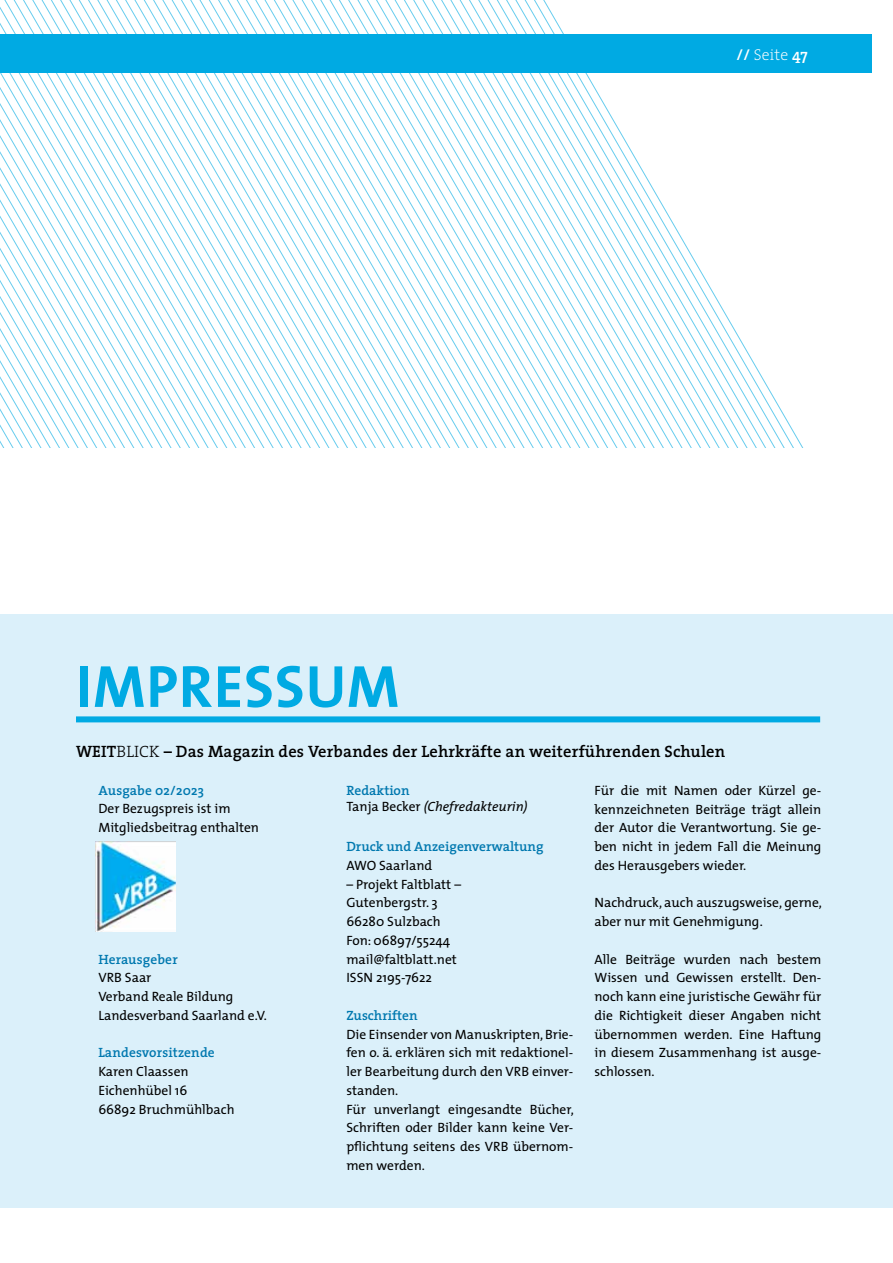
<style>
.page{position:relative;width:893px;height:1263px;background:#fff}
.page>*{position:absolute;margin:0;border:0;box-sizing:border-box;transform-origin:0 0}
.t1{font:700 60px "The Mix";color:#00aae3}
.t2{font:600 16.5px "The Serif";letter-spacing:.01em;color:#000}
.t3{font:200 15.75px "The Serif";letter-spacing:.01em;color:#fff}
.t4{font:13.5px/18.8px "The Mix";color:#000}
.t5{font:600 13.5px "The Serif";color:#0078af}
.t6{font:italic 13.5px "The Mix";color:#000}
.s1{font-weight:600}
.s2{font-weight:300}
.s3{font-style:normal}
</style>
<div class="page">
<div style="left:0;top:614px;width:893px;height:593px;background:#dbf0fa"></div>
<div style="left:76px;top:716px;width:744px;height:6px;background:#00aae3"></div>
<img style="left:96px;top:842px;width:79px;height:89px">
<svg style="left:0;top:0;width:872px;height:448px"></svg>
<div style="left:0;top:34px;width:872px;height:38px;background:#00aae3"></div>
<p class="t3" style="left:737px;top:42px;width:73px"><span class="s1">//</span> Seite <span class="s1">47</span></p>
<h1 class="t1" style="left:76px;top:636px;width:56px">IMPRESSUM</h1>
<p class="t2" style="left:76px;top:738px;width:651px">WEIT<span class="s2">BLICK</span> – Das Magazin des Verbandes der Lehrkräfte an weiterführenden Schulen</p>
<p class="t5" style="left:98px;top:779px;width:107px">Ausgabe 02/2023</p>
<p class="t4" style="left:98px;top:799px;width:162px">Der Bezugspreis ist im<br>Mitgliedsbeitrag enthalten</p>
<p class="t5" style="left:98px;top:948px;width:81px">Herausgeber</p>
<p class="t4" style="left:98px;top:968px;width:170px">VRB Saar<br>Verband Reale Bildung<br>Landesverband Saarland e.V.</p>
<p class="t5" style="left:98px;top:1041px;width:118px">Landesvorsitzende</p>
<p class="t4" style="left:98px;top:1062px;width:138px">Karen Claassen<br>Eichenhübel 16<br>66892 Bruchmühlbach</p>
<p class="t5" style="left:346px;top:779px;width:65px">Redaktion</p>
<p class="t6" style="left:346px;top:795px;width:183px"><span class="s3">Tanja Becker</span> (Chefredakteurin)</p>
<p class="t5" style="left:346px;top:835px;width:199px">Druck und Anzeigenverwaltung</p>
<p class="t4" style="left:346px;top:855px;width:87px">AWO Saarland</p>
<p class="t4" style="left:346px;top:874px;width:116px">– Projekt Faltblatt –<br>Gutenbergstr. 3<br>66280 Sulzbach<br>Fon: 06897/55244 mail@faltblatt.net<br>ISSN 2195-7622</p>
<p class="t5" style="left:346px;top:1004px;width:73px">Zuschriften</p>
<p class="t4" style="left:346px;top:1024px;width:229px">Die Einsender von Manuskripten,Brie&shy;fen o. ä. erklären sich mit redaktionel&shy;ler Bearbeitung durch den VRB einver&shy;standen.<br>Für unverlangt eingesandte Bücher,<br>Schriften oder Bilder kann keine Ver&shy;pflichtung seitens des VRB übernom&shy;men werden.</p>
<p class="t4" style="left:594px;top:780px;width:228px;text-align:justify">Für die mit Namen oder Kürzel ge&shy;kennzeichneten Beiträge trägt allein der Autor die Verantwortung. Sie ge&shy;ben nicht in jedem Fall die Meinung des Herausgebers wieder.</p>
<p class="t4" style="left:594px;top:893px;width:229px">Nachdruck, auch auszugsweise, gerne, aber nur mit Genehmigung.</p>
<p class="t4" style="left:594px;top:949px;width:228px;text-align:justify">Alle Beiträge wurden nach bestem Wissen und Gewissen erstellt. Den&shy;noch kann eine juristische Gewähr für die Richtigkeit dieser Angaben nicht übernommen werden. Eine Haftung in diesem Zusammenhang ist ausge&shy;schlossen.</p>
</div>
